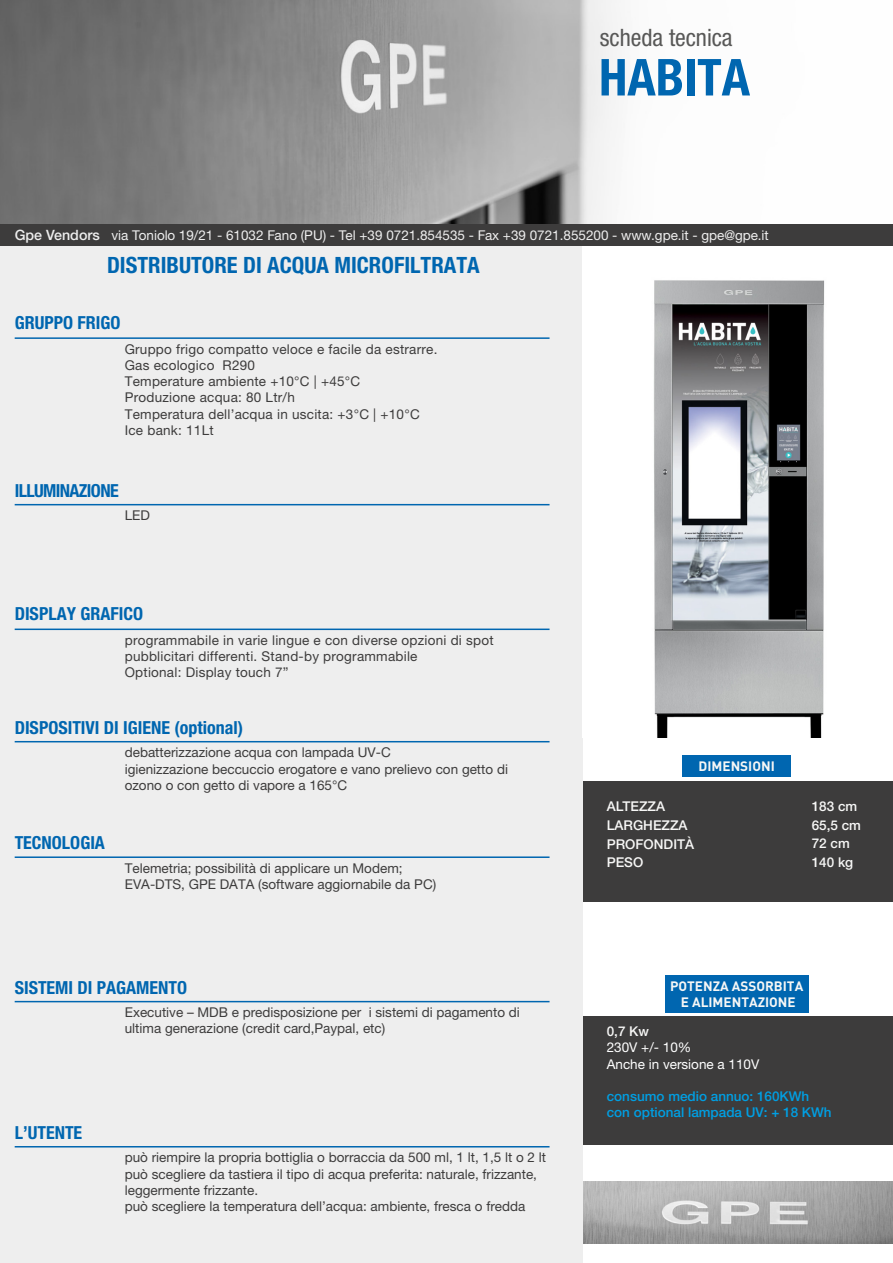
<style>
.page{position:relative;width:893px;height:1263px;background:#fff}
.page>*{position:absolute;margin:0;border:0;box-sizing:border-box;transform-origin:0 0}
.t1{font:700 condensed 51px "Helvetica Neue";color:#0066b0}
.t2{font:condensed 24px "Helvetica Neue";color:#585857}
.t3{font:700 condensed 22.5px "Helvetica Neue";color:#0066b0}
.t4{font:700 condensed 18px "Helvetica Neue";color:#0066b0}
.t5{font:700 condensed 18px "Helvetica Neue";letter-spacing:-.035em;color:#0066b0}
.t6{font:13.5px/16.2px "Helvetica Neue";color:#3d3c3c}
.t7{font:13.5px/16.2px "Helvetica Neue";letter-spacing:.02em;color:#3d3c3c}
.t8{font:13.5px "Helvetica Neue";color:#eee}
.t9{font:500 13.5px/18.5px "Helvetica Neue";color:#f7f7f6}
.t10{font:500 13.5px/16.2px "Helvetica Neue";color:#009fe3}
.t11{font:700 13.5px/16.2px "DIN";color:#f7f7f6;text-align:center}
.t12{font:13.5px/16.2px "Helvetica Neue";color:#fff}
.s1{font-weight:500;font-size:14.25px}
</style>
<div class="page">
<img style="left:0;top:0;width:893px;height:225px">
<div style="left:665px;top:975px;width:143px;height:38px;background:#0066b0"></div>
<div style="left:683px;top:755px;width:108px;height:21px;background:#0066b0"></div>
<div style="left:0;top:225px;width:893px;height:21px;background:#3d3c3c"></div>
<img style="left:582px;top:1181px;width:311px;height:62px">
<div style="left:564px;top:781px;width:329px;height:120px;background:#3d3c3c"></div>
<div style="left:564px;top:1016px;width:329px;height:128px;background:#3d3c3c"></div>
<div style="left:0;top:246px;width:582px;height:1017px;background:#eee"></div>
<img style="left:654px;top:280px;width:171px;height:457px">
<hr style="left:15px;top:628px;width:535px;height:2px;background:#0066b0">
<hr style="left:15px;top:337px;width:535px;height:2px;background:#0066b0">
<hr style="left:15px;top:504px;width:535px;height:1px;background:#0066b0">
<hr style="left:15px;top:1146px;width:535px;height:1px;background:#0066b0">
<hr style="left:15px;top:741px;width:535px;height:1px;background:#0066b0">
<hr style="left:15px;top:856px;width:535px;height:2px;background:#0066b0">
<hr style="left:15px;top:1001px;width:535px;height:1px;background:#0066b0">
<h2 class="t2" style="left:600px;top:23px;width:134px">scheda tecnica</h2>
<h1 class="t1" style="left:599px;top:46px;width:153px">HABITA</h1>
<p class="t8" style="left:15px;top:227px;width:756px"><span class="s1">Gpe Vendors</span> via Toniolo 19/21 - 61032 Fano (PU) - Tel +39 0721.854535 - Fax +39 0721.855200 - www.gpe.it - gpe@gpe.it</p>
<h3 class="t3" style="left:107px;top:252px;width:374px">DISTRIBUTORE DI ACQUA MICROFILTRATA</h3>
<h3 class="t4" style="left:15px;top:312px;width:107px">GRUPPO FRIGO</h3>
<p class="t7" style="left:125px;top:341px;width:314px">Gruppo frigo compatto veloce e facile da estrarre.<br>Gas ecologico R290<br>Temperature ambiente +10°C | +45°C<br>Produzione acqua: 80 Ltr/h<br>Temperatura dell’acqua in uscita: +3°C | +10°C<br>Ice bank: 11Lt</p>
<h3 class="t5" style="left:15px;top:480px;width:106px">ILLUMINAZIONE</h3>
<p class="t6" style="left:125px;top:507px;width:27px">LED</p>
<h3 class="t4" style="left:15px;top:603px;width:130px">DISPLAY GRAFICO</h3>
<p class="t7" style="left:125px;top:632px;width:370px">programmabile in varie lingue e con diverse opzioni di spot pubblicitari differenti. Stand-by programmabile<br>Optional: Display touch 7”</p>
<h3 class="t4" style="left:15px;top:717px;width:230px">DISPOSITIVI DI IGIENE (optional)</h3>
<h3 class="t4" style="left:15px;top:832px;width:92px">TECNOLOGIA</h3>
<p class="t6" style="left:125px;top:744px;width:385px">debatterizzazione acqua con lampada UV-C<br>igienizzazione beccuccio erogatore e vano prelievo con getto di ozono o con getto di vapore a 165°C</p>
<p class="t6" style="left:125px;top:860px;width:313px">Telemetria; possibilità di applicare un Modem;<br>EVA-DTS, GPE DATA (software aggiornabile da PC)</p>
<h3 class="t4" style="left:15px;top:976px;width:174px">SISTEMI DI PAGAMENTO</h3>
<p class="t6" style="left:125px;top:1004px;width:397px">Executive – MDB e predisposizione per i sistemi di pagamento di ultima generazione (credit card,Paypal, etc)</p>
<h3 class="t4" style="left:15px;top:1122px;width:69px">L’UTENTE</h3>
<p class="t6" style="left:125px;top:1149px;width:423px">può riempire la propria bottiglia o borraccia da 500 ml, 1 lt, 1,5 lt o 2 lt può scegliere da tastiera il tipo di acqua preferita: naturale, frizzante, leggermente frizzante.<br>può scegliere la temperatura dell’acqua: ambiente, fresca o fredda</p>
<p class="t11" style="left:699px;top:757px;width:78px">DIMENSIONI</p>
<p class="t9" style="left:607px;top:797px;width:89px;line-height:18.9px">ALTEZZA<br>LARGHEZZA<br>PROFONDITÀ</p>
<p class="t9" style="left:607px;top:852px;width:38px">PESO</p>
<p class="t9" style="left:812px;top:797px;width:51px">183 cm<br>65,5 cm<br>72 cm<br>140 kg</p>
<p class="t11" style="left:670px;top:977px;width:135px">POTENZA ASSORBITA<br>E ALIMENTAZIONE</p>
<p class="t9" style="left:607px;top:1022px;width:44px">0,7 Kw</p>
<p class="t12" style="left:607px;top:1039px;width:154px">230V +/- 10%<br>Anche in versione a 110V</p>
<p class="t10" style="left:607px;top:1088px;width:226px">consumo medio annuo: 160KWh con optional lampada UV: + 18 KWh</p>
</div>
